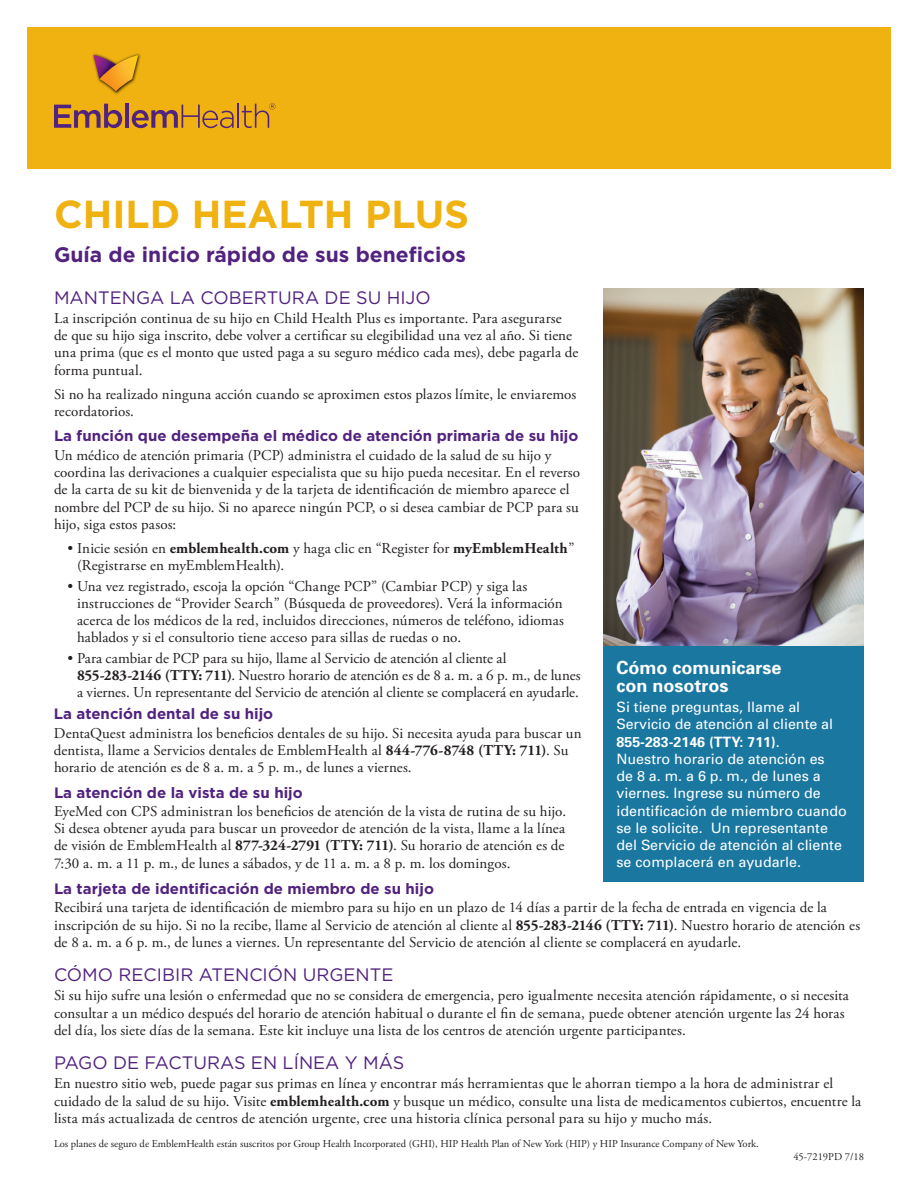
<style>
.page{position:relative;width:918px;height:1188px;background:#fff}
.page>*{position:absolute;margin:0;border:0;box-sizing:border-box;transform-origin:0 0}
.t1{font:700 39px "Gotham";color:#efb211}
.t2{font:700 21px "Gotham";color:#52227f}
.t3{font:18px "Gotham";color:#52227f}
.t4{font:700 18px/17.2px "Univers";color:#fff}
.t5{font:15px/17.2px "Adobe Garamond Pro";letter-spacing:.005em;color:#231f20}
.t6{font:700 15px "Gotham";color:#52227f}
.t7{font:14.25px/17.2px "Univers";color:#fff}
.t8{font:10.5px "Adobe Garamond Pro";color:#231f20}
.s1{font-weight:700}
</style>
<div class="page">
<div style="left:27px;top:28px;width:864px;height:141px;background:#efb211"></div>
<img style="left:92px;top:53px;width:49px;height:41px">
<svg style="left:94px;top:55px;width:44px;height:36px"></svg>
<svg style="left:54px;top:104px;width:68px;height:24px"></svg>
<hr style="left:125px;top:104px;width:4px;height:24px;background:#52227f">
<svg style="left:132px;top:105px;width:102px;height:23px"></svg>
<hr style="left:237px;top:104px;width:2px;height:24px;background:#52227f">
<svg style="left:242px;top:103px;width:33px;height:25px"></svg>
<img style="left:603px;top:289px;width:261px;height:357px">
<div style="left:603px;top:646px;width:261px;height:236px;background:#1a77a0"></div>
<h1 class="t1" style="left:54px;top:188px;width:417px">CHILD HEALTH PLUS</h1>
<h2 class="t2" style="left:54px;top:241px;width:413px">Guía de inicio rápido de sus beneficios</h2>
<p class="t3" style="left:54px;top:286px;width:378px">MANTENGA LA COBERTURA DE SU HIJO</p>
<p class="t5" style="left:54px;top:310px;width:526px">La inscripción continua de su hijo en Child Health Plus es importante. Para asegurarse de que su hijo siga inscrito, debe volver a certificar su elegibilidad una vez al año. Si tiene una prima (que es el monto que usted paga a su seguro médico cada mes), debe pagarla de forma puntual.</p>
<p class="t5" style="left:54px;top:386px;width:524px">Si no ha realizado ninguna acción cuando se aproximen estos plazos límite, le enviaremos recordatorios.</p>
<p class="t6" style="left:54px;top:426px;width:526px">La función que desempeña el médico de atención primaria de su hijo</p>
<p class="t5" style="left:54px;top:447px;width:528px">Un médico de atención primaria (PCP) administra el cuidado de la salud de su hijo y coordina las derivaciones a cualquier especialista que su hijo pueda necesitar. En el reverso de la carta de su kit de bienvenida y de la tarjeta de identificación de miembro aparece el nombre del PCP de su hijo. Si no aparece ningún PCP, o si desea cambiar de PCP para su hijo, siga estos pasos:</p>
<p class="t5" style="left:77px;top:540px;width:499px;text-indent:-10px">• Inicie sesión en <span class="s1">emblemhealth.com</span> y haga clic en “Register for <span class="s1">myEmblemHealth</span>” (Registrarse en myEmblemHealth).</p>
<p class="t5" style="left:77px;top:578px;width:489px;text-indent:-10px">• Una vez registrado, escoja la opción “Change PCP” (Cambiar PCP) y siga las instrucciones de “Provider Search” (Búsqueda de proveedores). Verá la información acerca de los médicos de la red, incluidos direcciones, números de teléfono, idiomas hablados y si el consultorio tiene acceso para sillas de ruedas o no.</p>
<p class="t5" style="left:77px;top:650px;width:505px;text-indent:-10px">• Para cambiar de PCP para su hijo, llame al Servicio de atención al cliente al<br><span class="s1">855-283-2146 (TTY: 711)</span>. Nuestro horario de atención es de 8 a. m. a 6 p. m., de lunes a viernes. Un representante del Servicio de atención al cliente se complacerá en ayudarle.</p>
<p class="t6" style="left:54px;top:704px;width:221px">La atención dental de su hijo</p>
<p class="t5" style="left:54px;top:725px;width:529px">DentaQuest administra los beneficios dentales de su hijo. Si necesita ayuda para buscar un dentista, llame a Servicios dentales de EmblemHealth al <span class="s1">844-776-8748 (TTY: 711)</span>. Su horario de atención es de 8 a. m. a 5 p. m., de lunes a viernes.</p>
<p class="t6" style="left:54px;top:782px;width:250px">La atención de la vista de su hijo</p>
<p class="t5" style="left:54px;top:803px;width:514px;text-align:justify">EyeMed con CPS administran los beneficios de atención de la vista de rutina de su hijo.<br>Si desea obtener ayuda para buscar un proveedor de atención de la vista, llame a la línea de visión de EmblemHealth al <span class="s1">877-324-2791 (TTY: 711)</span>. Su horario de atención es de 7:30 a. m. a 11 p. m., de lunes a sábados, y de 11 a. m. a 8 p. m. los domingos.</p>
<p class="t4" style="left:616px;top:659px;width:167px">Cómo comunicarse con nosotros</p>
<p class="t7" style="left:616px;top:698px;width:232px">Si tiene preguntas, llame al<br>Servicio de atención al cliente al<br><span class="s1">855-283-2146 (TTY: 711)</span>.<br>Nuestro horario de atención es<br>de 8 a. m. a 6 p. m., de lunes a viernes. Ingrese su número de identificación de miembro cuando se le solicite. Un representante del Servicio de atención al cliente se complacerá en ayudarle.</p>
<p class="t6" style="left:54px;top:879px;width:381px">La tarjeta de identificación de miembro de su hijo</p>
<p class="t5" style="left:54px;top:899px;width:808px">Recibirá una tarjeta de identificación de miembro para su hijo en un plazo de 14 días a partir de la fecha de entrada en vigencia de la inscripción de su hijo. Si no la recibe, llame al Servicio de atención al cliente al <span class="s1">855-283-2146 (TTY: 711)</span>. Nuestro horario de atención es de 8 a. m. a 6 p. m., de lunes a viernes. Un representante del Servicio de atención al cliente se complacerá en ayudarle.</p>
<p class="t3" style="left:54px;top:963px;width:341px">CÓMO RECIBIR ATENCIÓN URGENTE</p>
<p class="t5" style="left:54px;top:988px;width:797px">Si su hijo sufre una lesión o enfermedad que no se considera de emergencia, pero igualmente necesita atención rápidamente, o si necesita consultar a un médico después del horario de atención habitual o durante el fin de semana, puede obtener atención urgente las 24 horas del día, los siete días de la semana. Este kit incluye una lista de los centros de atención urgente participantes.</p>
<p class="t3" style="left:54px;top:1051px;width:352px">PAGO DE FACTURAS EN LÍNEA Y MÁS</p>
<p class="t5" style="left:54px;top:1076px;width:809px">En nuestro sitio web, puede pagar sus primas en línea y encontrar más herramientas que le ahorran tiempo a la hora de administrar el cuidado de la salud de su hijo. Visite <span class="s1">emblemhealth.com</span> y busque un médico, consulte una lista de medicamentos cubiertos, encuentre la lista más actualizada de centros de atención urgente, cree una historia clínica personal para su hijo y mucho más.</p>
<p class="t8" style="left:54px;top:1137px;width:706px">Los planes de seguro de EmblemHealth están suscritos por Group Health Incorporated (GHI), HIP Health Plan of New York (HIP) y HIP Insurance Company of New York.</p>
<p class="t8" style="left:793px;top:1151px;width:72px">45-7219PD 7/18</p>
</div>
